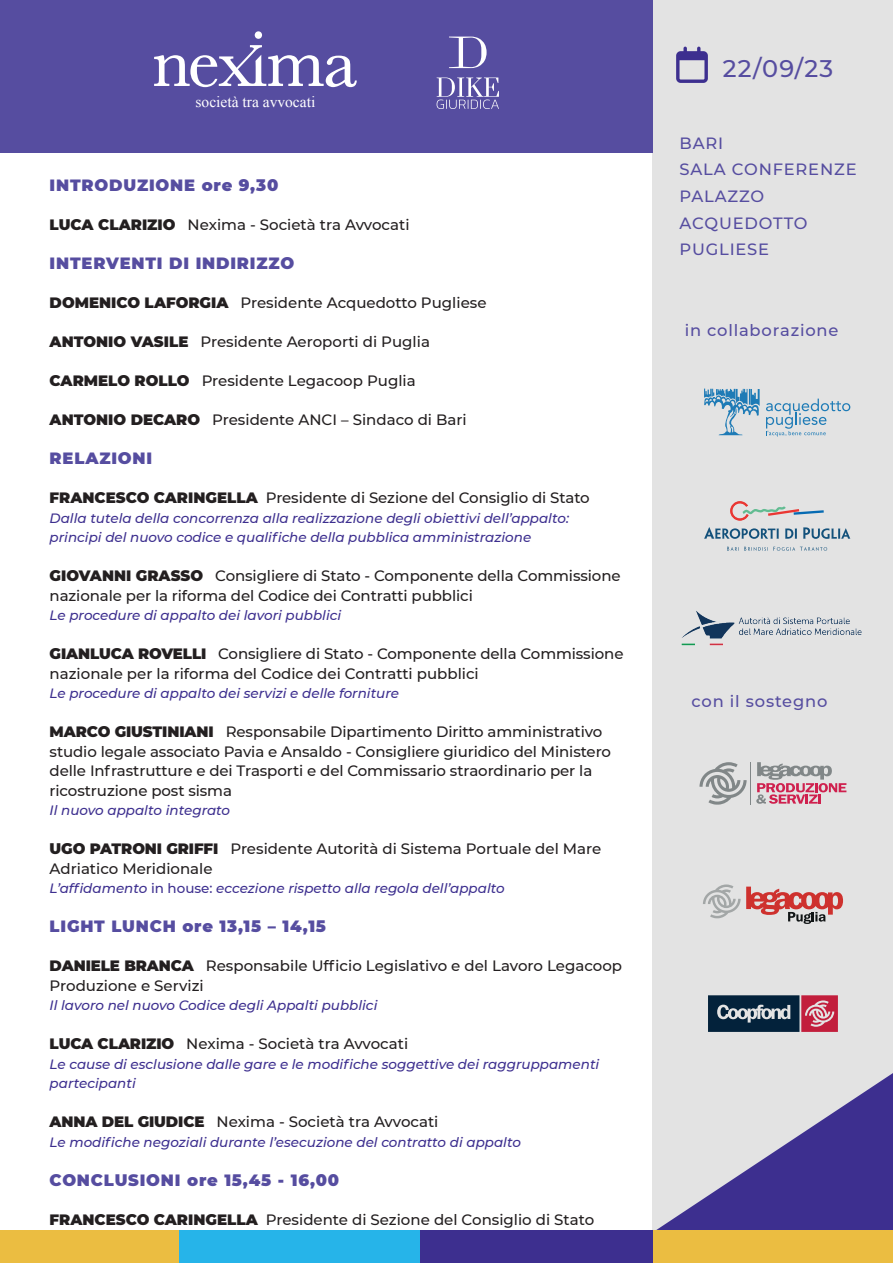
<style>
.page{position:relative;width:893px;height:1263px;background:#fff}
.page>*{position:absolute;margin:0;border:0;box-sizing:border-box;transform-origin:0 0}
.t1{font:500 24px "Montserrat";color:#564da0}
.t2{font:900 16.35px "Montserrat";letter-spacing:.05em;color:#564da0}
.t3{font:500 16.35px/26.7px "Montserrat";letter-spacing:.05em;color:#564da0}
.t4{font:15.45px "Times New Roman";color:#fff}
.t5{font:500 15px/19.5px "Montserrat";letter-spacing:-.005em;color:#231f20}
.t6{font:italic 500 13.5px/19.5px "Montserrat";color:#3d2f8f}
.s1{font-weight:900}
.s2{font-style:normal}
</style>
<div class="page">
<div style="left:653px;top:1px;width:240px;height:1262px;background:#e3e3e3"></div>
<svg style="left:653px;top:1073px;width:240px;height:158px"></svg>
<div style="left:653px;top:1231px;width:240px;height:32px;background:#ebbd41"></div>
<div style="left:0;top:1231px;width:240px;height:32px;background:#ebbd41"></div>
<div style="left:418px;top:1231px;width:235px;height:32px;background:#3d2f8f"></div>
<img style="left:681px;top:611px;width:181px;height:35px">
<div style="left:735px;top:635px;width:138px;height:13px;background:#e3e3e3"></div>
<svg style="left:766px;top:399px;width:84px;height:38px"></svg>
<svg style="left:704px;top:389px;width:56px;height:46px"></svg>
<svg style="left:708px;top:995px;width:130px;height:37px;background:#5a485d"></svg>
<svg style="left:756px;top:762px;width:90px;height:42px"></svg>
<svg style="left:699px;top:762px;width:48px;height:43px"></svg>
<hr style="left:750px;top:762px;width:1px;height:43px;background:#818788">
<svg style="left:703px;top:884px;width:140px;height:40px"></svg>
<div style="left:0;top:0;width:653px;height:152px;background:#564da0"></div>
<svg style="left:255px;top:31px;width:7px;height:8px"></svg>
<svg style="left:154px;top:45px;width:203px;height:42px"></svg>
<svg style="left:437px;top:78px;width:62px;height:31px"></svg>
<svg style="left:449px;top:37px;width:38px;height:31px"></svg>
<svg style="left:676px;top:47px;width:32px;height:36px"></svg>
<div style="left:180px;top:1231px;width:240px;height:32px;background:#26b4e9"></div>
<svg style="left:730px;top:501px;width:94px;height:20px"></svg>
<svg style="left:704px;top:527px;width:75px;height:12px"></svg>
<svg style="left:803px;top:527px;width:47px;height:12px"></svg>
<svg style="left:785px;top:528px;width:12px;height:11px"></svg>
<svg style="left:727px;top:547px;width:100px;height:4px"></svg>
<p class="t4" style="left:196px;top:91px;width:121px">società tra avvocati</p>
<p class="t2" style="left:50px;top:173px;width:230px">INTRODUZIONE ore 9,30</p>
<p class="t5" style="left:50px;top:215px;width:361px"><span class="s1">LUCA CLARIZIO</span> Nexima - Società tra Avvocati</p>
<p class="t2" style="left:50px;top:251px;width:246px">INTERVENTI DI INDIRIZZO</p>
<p class="t5" style="left:50px;top:293px;width:438px"><span class="s1">DOMENICO LAFORGIA</span> Presidente Acquedotto Pugliese</p>
<p class="t5" style="left:50px;top:332px;width:382px"><span class="s1">ANTONIO VASILE</span> Presidente Aeroporti di Puglia</p>
<p class="t5" style="left:50px;top:371px;width:368px"><span class="s1">CARMELO ROLLO</span> Presidente Legacoop Puglia</p>
<p class="t5" style="left:50px;top:410px;width:419px"><span class="s1">ANTONIO DECARO</span> Presidente ANCI – Sindaco di Bari</p>
<p class="t2" style="left:50px;top:446px;width:104px">RELAZIONI</p>
<p class="t5" style="left:50px;top:488px;width:542px"><span class="s1">FRANCESCO CARINGELLA</span> Presidente di Sezione del Consiglio di Stato</p>
<p class="t6" style="left:50px;top:508px;width:521px">Dalla tutela della concorrenza alla realizzazione degli obiettivi dell’appalto: principi del nuovo codice e qualifiche della pubblica amministrazione</p>
<p class="t5" style="left:50px;top:566px;width:572px"><span class="s1">GIOVANNI GRASSO</span> Consigliere di Stato - Componente della Commissione nazionale per la riforma del Codice dei Contratti pubblici</p>
<p class="t6" style="left:50px;top:605px;width:293px">Le procedure di appalto dei lavori pubblici</p>
<p class="t5" style="left:50px;top:644px;width:575px"><span class="s1">GIANLUCA ROVELLI</span> Consigliere di Stato - Componente della Commissione nazionale per la riforma del Codice dei Contratti pubblici</p>
<p class="t6" style="left:50px;top:683px;width:351px">Le procedure di appalto dei servizi e delle forniture</p>
<p class="t5" style="left:50px;top:722px;width:563px"><span class="s1">MARCO GIUSTINIANI</span> Responsabile Dipartimento Diritto amministrativo studio legale associato Pavia e Ansaldo - Consigliere giuridico del Ministero delle Infrastrutture e dei Trasporti e del Commissario straordinario per la ricostruzione post sisma</p>
<p class="t6" style="left:50px;top:800px;width:182px">Il nuovo appalto integrato</p>
<p class="t5" style="left:50px;top:839px;width:553px"><span class="s1">UGO PATRONI GRIFFI</span> Presidente Autorità di Sistema Portuale del Mare<br>Adriatico Meridionale</p>
<p class="t6" style="left:50px;top:878px;width:457px">L’affidamento <span class="s2">in house:</span> eccezione rispetto alla regola dell’appalto</p>
<p class="t2" style="left:50px;top:914px;width:278px">LIGHT LUNCH ore 13,15 – 14,15</p>
<p class="t5" style="left:50px;top:956px;width:574px"><span class="s1">DANIELE BRANCA</span> Responsabile Ufficio Legislativo e del Lavoro Legacoop<br>Produzione e Servizi</p>
<p class="t6" style="left:50px;top:995px;width:329px">Il lavoro nel nuovo Codice degli Appalti pubblici</p>
<p class="t5" style="left:50px;top:1034px;width:360px"><span class="s1">LUCA CLARIZIO</span> Nexima - Società tra Avvocati</p>
<p class="t6" style="left:50px;top:1054px;width:551px">Le cause di esclusione dalle gare e le modifiche soggettive dei raggruppamenti partecipanti</p>
<p class="t5" style="left:50px;top:1112px;width:390px"><span class="s1">ANNA DEL GIUDICE</span> Nexima - Società tra Avvocati</p>
<p class="t6" style="left:50px;top:1132px;width:473px">Le modifiche negoziali durante l’esecuzione del contratto di appalto</p>
<p class="t2" style="left:50px;top:1168px;width:291px">CONCLUSIONI ore 15,45 - 16,00</p>
<p class="t5" style="left:50px;top:1209px;width:546px"><span class="s1">FRANCESCO CARINGELLA</span> Presidente di Sezione del Consiglio di Stato</p>
<h1 class="t1" style="left:723px;top:51px;width:112px">22/09/23</h1>
<p class="t3" style="left:680px;top:129px;width:178px">BARI<br>SALA CONFERENZE<br>PALAZZO<br>ACQUEDOTTO<br>PUGLIESE</p>
<p class="t3" style="left:685px;top:316px;width:155px">in collaborazione</p>
<p class="t3" style="left:692px;top:687px;width:137px">con il sostegno</p>
</div>
